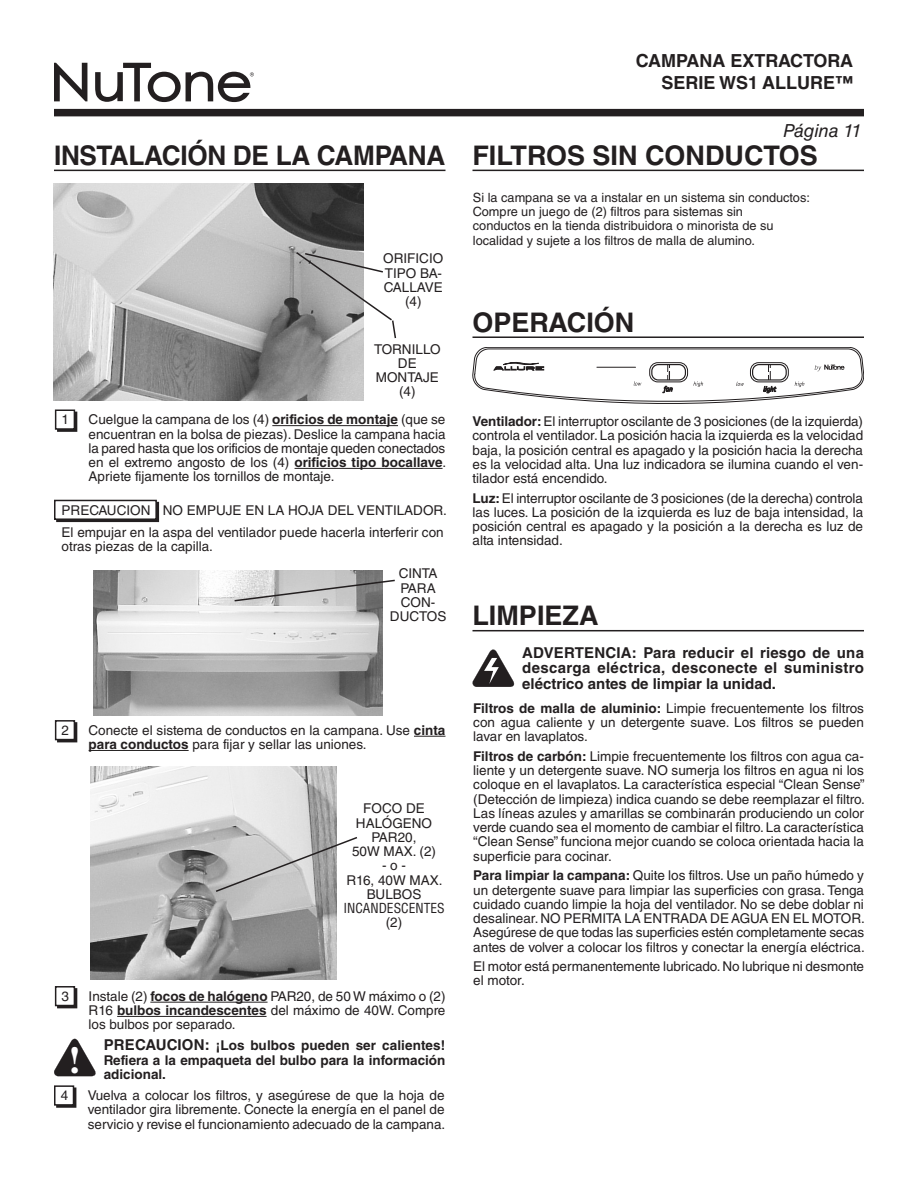
<style>
.page{position:relative;width:918px;height:1188px;background:#fff}
.page>*{position:absolute;margin:0;border:0;box-sizing:border-box;transform-origin:0 0}
.t1{font:700 37.8px "Times";color:#fff}
.Subhead_1{font:700 27px "Helvetica LT Std";color:#231f20}
.t2{font:700 18px/21.6px "Helvetica LT Std";color:#231f20;text-align:right}
.Body_text_flush_left{font:italic 18px "Helvetica LT Std";letter-spacing:-.01em;color:#231f20}
.t3{font:700 15px/15.8px "Helvetica LT Std";color:#231f20;text-align:justify}
.Body_text{font:13.5px/14.2px "Helvetica LT Std";color:#231f20;text-align:justify}
.t4{font:700 13.5px/14.2px "Helvetica LT Std";color:#231f20;text-align:justify}
.Body_text-2{font:condensed 13.5px "Helvetica LT Std";color:#231f20}
.Body_text-3{font:12.75px/14.2px "Helvetica LT Std";color:#231f20}
.s1{font-weight:700}
.s2{font-size:15px}
</style>
<div class="page">
<div style="left:54px;top:109px;width:810px;height:7px;background:#231f20"></div>
<div style="left:235px;top:58px;width:13px;height:13px;border:2px solid #fff;border-radius:50%"></div>
<svg style="left:54px;top:63px;width:200px;height:39px"></svg>
<svg style="left:473px;top:347px;width:391px;height:57px"></svg>
<svg style="left:472px;top:650px;width:42px;height:37px"></svg>
<hr style="left:472px;top:336px;width:392px;height:2px;background:#231f20">
<hr style="left:472px;top:630px;width:392px;height:1px;background:#231f20">
<hr style="left:472px;top:170px;width:392px;height:1px;background:#231f20">
<img style="left:54px;top:184px;width:309px;height:216px">
<hr style="left:54px;top:170px;width:392px;height:1px;background:#231f20">
<svg style="left:295px;top:251px;width:102px;height:89px"></svg>
<div style="left:57px;top:412px;width:20px;height:20px;border:2px solid #231f20"></div>
<div style="left:56px;top:410px;width:18px;height:19px;background:#fff"></div>
<div style="left:55px;top:410px;width:20px;height:20px;border:2px solid #231f20"></div>
<hr style="left:272px;top:425px;width:126px;height:1px;background:#231f20">
<hr style="left:295px;top:468px;width:148px;height:1px;background:#231f20">
<img style="left:90px;top:766px;width:247px;height:214px">
<svg style="left:214px;top:836px;width:144px;height:57px;background:#c4c4c4"></svg>
<div style="left:56px;top:1088px;width:20px;height:20px;border:2px solid #231f20"></div>
<div style="left:55px;top:1086px;width:19px;height:19px;background:#fff"></div>
<div style="left:54px;top:1085px;width:20px;height:21px;border:2px solid #231f20"></div>
<img style="left:93px;top:570px;width:289px;height:145px">
<div style="left:57px;top:722px;width:20px;height:20px;border:2px solid #231f20"></div>
<div style="left:56px;top:721px;width:18px;height:19px;background:#fff"></div>
<div style="left:55px;top:720px;width:20px;height:20px;border:2px solid #231f20"></div>
<hr style="left:414px;top:736px;width:32px;height:1px;background:#231f20">
<hr style="left:89px;top:750px;width:100px;height:1px;background:#231f20">
<svg style="left:233px;top:579px;width:162px;height:23px;background:#bab9b9"></svg>
<div style="left:56px;top:502px;width:103px;height:20px;border:2px solid #231f20"></div>
<div style="left:55px;top:500px;width:101px;height:19px;background:#fff"></div>
<div style="left:54px;top:500px;width:103px;height:20px;border:2px solid #231f20"></div>
<div style="left:57px;top:988px;width:20px;height:20px;border:2px solid #231f20"></div>
<div style="left:56px;top:987px;width:18px;height:19px;background:#fff"></div>
<div style="left:55px;top:986px;width:20px;height:20px;border:2px solid #231f20"></div>
<svg style="left:54px;top:1038px;width:42px;height:39px"></svg>
<hr style="left:150px;top:1002px;width:118px;height:1px;background:#231f20">
<hr style="left:117px;top:1016px;width:150px;height:1px;background:#231f20">
<p class="t2" style="left:636px;top:50px;width:219px">CAMPANA EXTRACTORA</p>
<p class="t2" style="left:662px;top:71px;width:193px">SERIE WS1 ALLURE™</p>
<p class="Body_text_flush_left" style="left:783px;top:120px;width:80px">Página 11</p>
<h3 class="t2" style="left:662px;top:50px;width:203px">LLURE™ WS1 SERIES<br>RANGE HOOD</h3>
<h3 class="Body_text_flush_left" style="left:797px;top:120px;width:43px">Page</h3>
<p class="Subhead_1" style="left:54px;top:139px;width:393px">INSTALACIÓN DE LA CAMPANA</p>
<p class="Subhead_1" style="left:472px;top:139px;width:347px">FILTROS SIN CONDUCTOS</p>
<p class="Body_text" style="left:383px;top:251px;width:62px;text-align:center">ORIFICIO<br>TIPO BA-<br>CALLAVE (4)</p>
<p class="Body_text" style="left:374px;top:342px;width:68px;text-align:center">TORNILLO<br>DE<br>MONTAJE</p>
<p class="Body_text" style="left:399px;top:385px;width:18px">(4)</p>
<p class="Body_text" style="left:62px;top:412px;width:9px">1</p>
<p class="Body_text" style="left:89px;top:412px;width:359px">Cuelgue la campana de los (4) <span class="s1">orificios de montaje</span> (que se encuentran en la bolsa de piezas). Deslice la campana hacia la pared hasta que los orificios de montaje queden conectados en el extremo angosto de los (4) <span class="s1">orificios tipo bocallave</span>.<br>Apriete fijamente los tornillos de montaje.</p>
<p class="Body_text" style="left:62px;top:503px;width:387px">PRECAUCION NO EMPUJE EN LA HOJA DEL VENTILADOR.</p>
<p class="Body_text" style="left:62px;top:525px;width:384px">El empujar en la aspa del ventilador puede hacerla interferir con otras piezas de la capilla.</p>
<p class="Body_text" style="left:399px;top:567px;width:40px">CINTA</p>
<p class="Body_text" style="left:401px;top:581px;width:37px">PARA</p>
<p class="Body_text" style="left:401px;top:595px;width:36px">CON-</p>
<p class="Body_text" style="left:390px;top:609px;width:58px">DUCTOS</p>
<p class="Body_text" style="left:62px;top:723px;width:9px">2</p>
<p class="Body_text" style="left:89px;top:723px;width:358px">Conecte el sistema de conductos en la campana. Use <span class="s1">cinta para conductos</span> para fijar y sellar las uniones.</p>
<p class="Body_text" style="left:356px;top:802px;width:78px;text-align:center">FOCO DE<br>HALÓGENO</p>
<p class="Body_text" style="left:372px;top:830px;width:46px">PAR20,</p>
<p class="Body_text" style="left:352px;top:844px;width:85px">50W MAX. (2)</p>
<p class="Body_text" style="left:382px;top:859px;width:26px">- o -</p>
<p class="Body_text" style="left:346px;top:873px;width:98px">R16, 40W MAX.</p>
<p class="Body_text" style="left:367px;top:887px;width:56px">BULBOS</p>
<p class="Body_text-2" style="left:343px;top:900px;width:103px">INCANDESCENTES</p>
<p class="Body_text" style="left:386px;top:916px;width:18px">(2)</p>
<p class="Body_text" style="left:62px;top:989px;width:9px">3</p>
<p class="Body_text" style="left:89px;top:989px;width:358px">Instale (2) <span class="s1">focos de halógeno</span> PAR20, de 50 W máximo o (2)<br>R16 <span class="s1">bulbos incandescentes</span> del máximo de 40W. Compre los bulbos por separado.</p>
<p class="t4" style="left:104px;top:1038px;width:343px"><span class="s2">PRECAUCION:</span> ¡Los bulbos pueden ser calientes!<br>Refiera a la empaqueta del bulbo para la información adicional.</p>
<p class="t1" style="left:68px;top:1037px;width:14px">!</p>
<p class="Body_text" style="left:61px;top:1088px;width:9px">4</p>
<p class="Body_text" style="left:88px;top:1088px;width:359px">Vuelva a colocar los filtros, y asegúrese de que la hoja de ventilador gira libremente. Conecte la energía en el panel de servicio y revise el funcionamiento adecuado de la campana.</p>
<p class="Body_text-3" style="left:473px;top:190px;width:339px">Si la campana se va a instalar en un sistema sin conductos:</p>
<p class="Body_text-3" style="left:473px;top:205px;width:302px">Compre un juego de (2) filtros para sistemas sin conductos en la tienda distribuidora o minorista de su localidad y sujete a los filtros de malla de alumino.</p>
<p class="Subhead_1" style="left:472px;top:306px;width:163px">OPERACIÓN</p>
<p class="Body_text" style="left:472px;top:414px;width:392px"><span class="s1">Ventilador:</span> El interruptor oscilante de 3 posiciones (de la izquierda) controla el ventilador. La posición hacia la izquierda es la velocidad baja, la posición central es apagado y la posición hacia la derecha es la velocidad alta. Una luz indicadora se ilumina cuando el ven&shy;tilador está encendido.</p>
<p class="Body_text" style="left:472px;top:491px;width:392px"><span class="s1">Luz:</span> El interruptor oscilante de 3 posiciones (de la derecha) controla las luces. La posición de la izquierda es luz de baja intensidad, la posición central es apagado y la posición a la derecha es luz de alta intensidad.</p>
<p class="Subhead_1" style="left:472px;top:599px;width:128px">LIMPIEZA</p>
<p class="t3" style="left:522px;top:644px;width:343px">ADVERTENCIA: Para reducir el riesgo de una descarga eléctrica, desconecte el suministro eléctrico antes de limpiar la unidad.</p>
<p class="Body_text" style="left:473px;top:701px;width:392px"><span class="s1">Filtros de malla de aluminio:</span> Limpie frecuentemente los filtros con agua caliente y un detergente suave. Los filtros se pueden lavar en lavaplatos.</p>
<p class="Body_text" style="left:473px;top:749px;width:393px"><span class="s1">Filtros de carbón:</span> Limpie frecuentemente los filtros con agua ca&shy;liente y un detergente suave. NO sumerja los filtros en agua ni los coloque en el lavaplatos. La característica especial “Clean Sense” (Detección de limpieza) indica cuando se debe reemplazar el filtro.<br>Las líneas azules y amarillas se combinarán produciendo un color verde cuando sea el momento de cambiar el filtro. La característica “Clean Sense” funciona mejor cuando se coloca orientada hacia la superficie para cocinar.</p>
<p class="Body_text" style="left:473px;top:868px;width:393px"><span class="s1">Para limpiar la campana:</span> Quite los filtros. Use un paño húmedo y un detergente suave para limpiar las superficies con grasa. Tenga cuidado cuando limpie la hoja del ventilador. No se debe doblar ni desalinear. NO PERMITA LA ENTRADA DE AGUA EN EL MOTOR.<br>Asegúrese de que todas las superficies estén completamente secas antes de volver a colocar los filtros y conectar la energía eléctrica.</p>
<p class="Body_text" style="left:473px;top:959px;width:392px">El motor está permanentemente lubricado. No lubrique ni desmonte el motor.</p>
</div>
